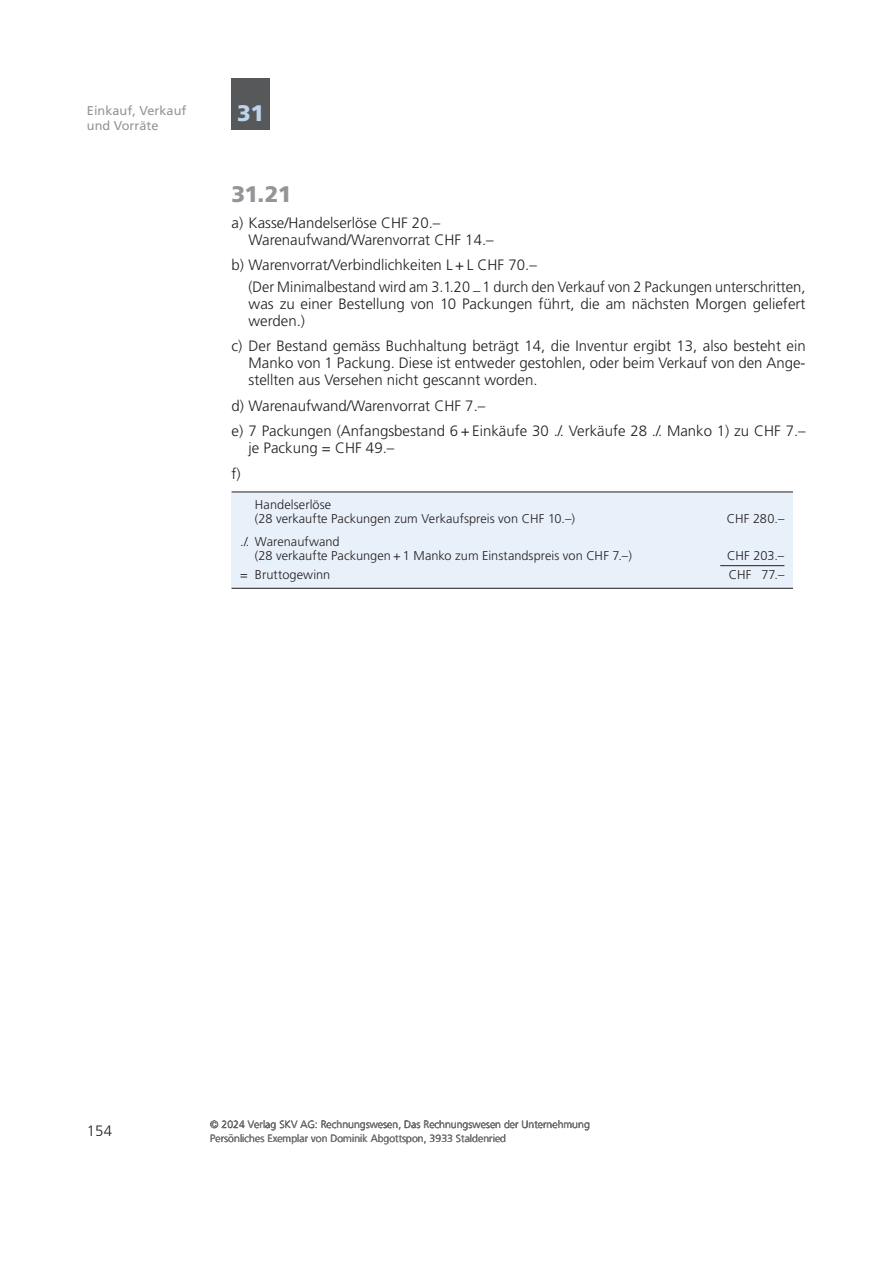
<style>
.page{position:relative;width:893px;height:1263px;background:#fff}
.page>*{position:absolute;margin:0;border:0;box-sizing:border-box;transform-origin:0 0}
.t1{font:900 22.5px "Frutiger LT Std";color:#939598}
.t2{font:900 22.5px "Frutiger LT Std";color:#bdd4ed}
.t3{font:300 15px/17px "Frutiger LT Std";color:#231f20}
.t4{font:300 12.75px/14.2px "Frutiger LT Std";color:#231f20}
.t5{font:12.75px/14.2px "Frutiger LT Std";color:#939598}
.t6{font:300 10.5px/13.5px "Frutiger LT Com";color:#231f20}
</style>
<div class="page">
<div style="left:232px;top:79px;width:38px;height:51px;background:#57585a"></div>
<div style="left:232px;top:492px;width:561px;height:96px;background:#e8f0f9"></div>
<hr style="left:232px;top:492px;width:561px;height:1px;background:#231f20">
<hr style="left:232px;top:588px;width:561px;height:1px;background:#231f20">
<hr style="left:720px;top:565px;width:64px;height:1px;background:#231f20">
<svg style="left:211px;top:1121px;width:58px;height:8px"></svg>
<p class="t5" style="left:87px;top:104px;width:101px">Einkauf, Verkauf und Vorräte</p>
<h1 class="t2" style="left:237px;top:104px;width:28px">31</h1>
<h1 class="t1" style="left:232px;top:185px;width:61px">31.21</h1>
<p class="t3" style="left:249px;top:215px;width:247px;text-indent:-17px">a) Kasse/Handelserlöse CHF 20.–<br>Warenaufwand/Warenvorrat CHF 14.–</p>
<p class="t3" style="left:249px;top:255px;width:559px;line-height:21.3px;text-indent:-17px">b) Warenvorrat/Verbindlichkeiten L + L CHF 70.–<br>(Der Minimalbestand wird am 3.1.20 _1 durch den Verkauf von 2 Packungen unterschritten,</p>
<p class="t3" style="left:249px;top:296px;width:558px">was zu einer Bestellung von 10 Packungen führt, die am nächsten Morgen geliefert werden.)</p>
<p class="t3" style="left:249px;top:338px;width:558px;text-align:justify;text-indent:-17px">c) Der Bestand gemäss Buchhaltung beträgt 14, die Inventur ergibt 13, also besteht ein Manko von 1 Packung. Diese ist entweder gestohlen, oder beim Verkauf von den Ange&shy;stellten aus Versehen nicht gescannt worden.</p>
<p class="t3" style="left:232px;top:394px;width:576px;line-height:25.5px">d) Warenaufwand/Warenvorrat CHF 7.–<br>e) 7 Packungen (Anfangsbestand 6 + Einkäufe 30 ./. Verkäufe 28 ./. Manko 1) zu CHF 7.–</p>
<p class="t3" style="left:249px;top:440px;width:147px">je Packung = CHF 49.–</p>
<p class="t3" style="left:232px;top:466px;width:11px">f)</p>
<p class="t4" style="left:255px;top:498px;width:322px">Handelserlöse<br>(28 verkaufte Packungen zum Verkaufspreis von CHF 10.–)</p>
<p class="t4" style="left:727px;top:513px;width:59px">CHF 280.–</p>
<p class="t4" style="left:255px;top:535px;width:378px;text-indent:-15px">./. Warenaufwand<br>(28 verkaufte Packungen + 1 Manko zum Einstandspreis von CHF 7.–)</p>
<p class="t4" style="left:727px;top:550px;width:59px">CHF 203.–</p>
<p class="t4" style="left:240px;top:568px;width:92px">= Bruttogewinn</p>
<p class="t4" style="left:729px;top:568px;width:57px">CHF 77.–</p>
<p class="t3" style="left:87px;top:1123px;width:27px">154</p>
<p class="t6" style="left:210px;top:1119px;width:381px">© 2024 Verlag SKV AG: Rechnungswesen, Das Rechnungswesen der Unternehmung<br>Persönliches Exemplar von Dominik Abgottspon, 3933 Staldenried</p>
</div>
